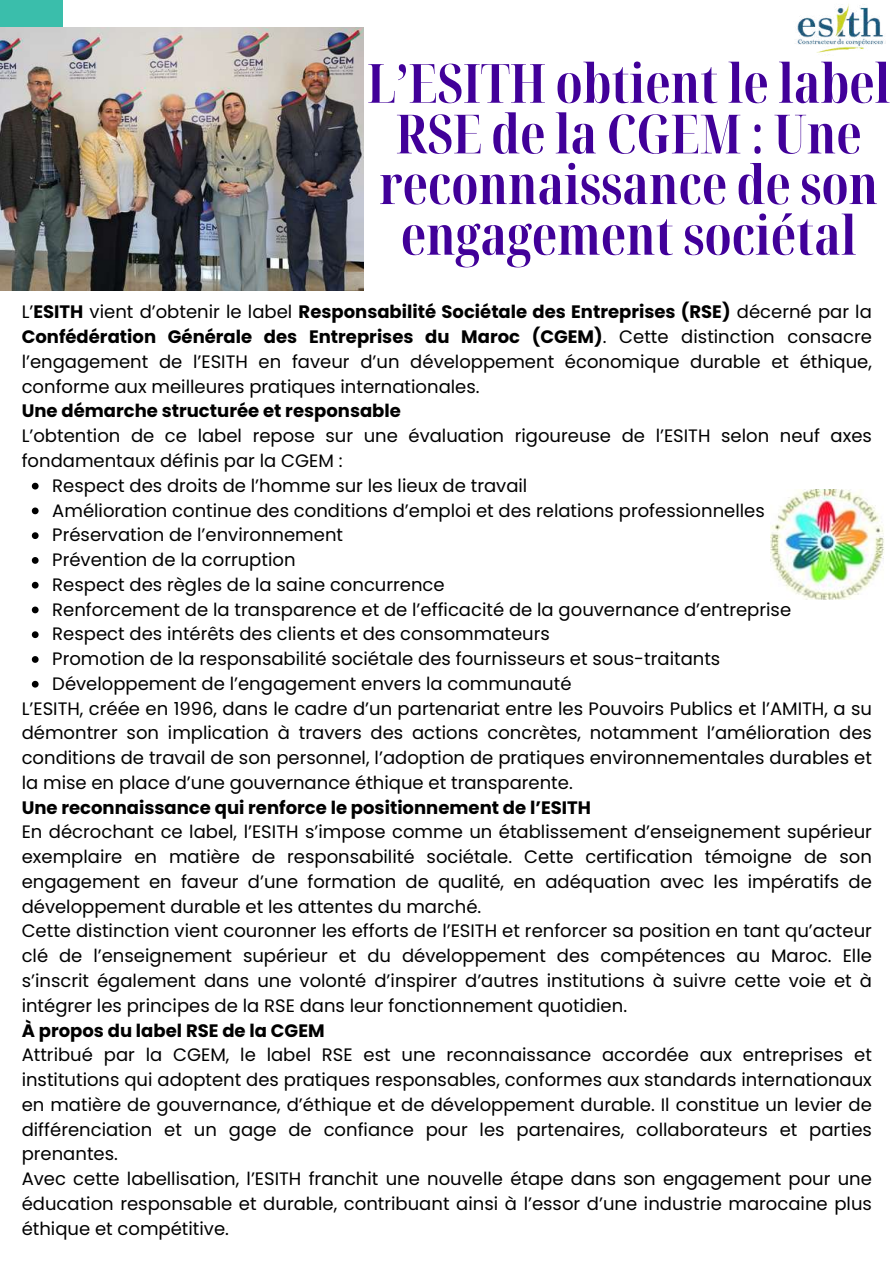
<style>
.page{position:relative;width:894px;height:1264px;background:#fff}
.page>*{position:absolute;margin:0;border:0;box-sizing:border-box;transform-origin:0 0}
.t1{font:700 extra-condensed 54px/50.7px "Noto Serif Display";color:#410099;text-align:center}
.t2{font:18px/24.8px "Poppins";color:#000}
.t3{font:700 18px "Poppins";color:#000}
.s1{font-weight:700}
</style>
<div class="page">
<img style="left:770px;top:489px;width:114px;height:110px">
<svg style="left:32px;top:483px;width:7px;height:6px"></svg>
<svg style="left:32px;top:507px;width:7px;height:7px"></svg>
<svg style="left:32px;top:532px;width:7px;height:7px"></svg>
<svg style="left:32px;top:557px;width:7px;height:7px"></svg>
<svg style="left:32px;top:582px;width:7px;height:6px"></svg>
<svg style="left:32px;top:606px;width:7px;height:7px"></svg>
<svg style="left:32px;top:631px;width:7px;height:7px"></svg>
<svg style="left:32px;top:656px;width:7px;height:7px"></svg>
<svg style="left:32px;top:681px;width:7px;height:6px"></svg>
<div style="left:0;top:0;width:62px;height:76px;background:#3abeab"></div>
<img style="left:0;top:28px;width:363px;height:263px">
<img style="left:797px;top:3px;width:89px;height:50px">
<h1 class="t1" style="left:367px;top:56px;width:524px">L’ESITH obtient le label<br>RSE de la CGEM : Une reconnaissance de son engagement sociétal</h1>
<p class="t2" style="left:22px;top:300px;width:851px;text-align:justify">L’<span class="s1">ESITH</span> vient d’obtenir le label <span class="s1">Responsabilité Sociétale des Entreprises (RSE)</span> décerné par la <span class="s1">Confédération Générale des Entreprises du Maroc (CGEM)</span>. Cette distinction consacre l’engagement de l’ESITH en faveur d’un développement économique durable et éthique, conforme aux meilleures pratiques internationales.</p>
<p class="t3" style="left:22px;top:398px;width:380px">Une démarche structurée et responsable</p>
<p class="t2" style="left:22px;top:423px;width:851px">L’obtention de ce label repose sur une évaluation rigoureuse de l’ESITH selon neuf axes</p>
<p class="t2" style="left:22px;top:448px;width:322px">fondamentaux définis par la CGEM :</p>
<p class="t2" style="left:52px;top:473px;width:476px">Respect des droits de l’homme sur les lieux de travail</p>
<p class="t2" style="left:52px;top:498px;width:713px">Amélioration continue des conditions d’emploi et des relations professionnelles</p>
<p class="t2" style="left:52px;top:522px;width:292px">Préservation de l’environnement</p>
<p class="t2" style="left:52px;top:547px;width:245px">Prévention de la corruption</p>
<p class="t2" style="left:52px;top:572px;width:394px">Respect des règles de la saine concurrence</p>
<p class="t2" style="left:52px;top:597px;width:740px">Renforcement de la transparence et de l’efficacité de la gouvernance d’entreprise</p>
<p class="t2" style="left:52px;top:621px;width:499px">Respect des intérêts des clients et des consommateurs</p>
<p class="t2" style="left:52px;top:646px;width:669px">Promotion de la responsabilité sociétale des fournisseurs et sous-traitants</p>
<p class="t2" style="left:52px;top:671px;width:520px">Développement de l’engagement envers la communauté</p>
<p class="t2" style="left:22px;top:696px;width:851px">L’ESITH, créée en 1996, dans le cadre d’un partenariat entre les Pouvoirs Publics et l’AMITH, a su</p>
<p class="t2" style="left:22px;top:720px;width:851px">démontrer son implication à travers des actions concrètes, notamment l’amélioration des</p>
<p class="t2" style="left:22px;top:745px;width:851px">conditions de travail de son personnel, l’adoption de pratiques environnementales durables et</p>
<p class="t2" style="left:22px;top:770px;width:552px">la mise en place d’une gouvernance éthique et transparente.</p>
<p class="t3" style="left:22px;top:794px;width:570px">Une reconnaissance qui renforce le positionnement de l’ESITH</p>
<p class="t2" style="left:22px;top:819px;width:851px">En décrochant ce label, l’ESITH s’impose comme un établissement d’enseignement supérieur exemplaire en matière de responsabilité sociétale. Cette certification témoigne de son engagement en faveur d’une formation de qualité, en adéquation avec les impératifs de développement durable et les attentes du marché.<br>Cette distinction vient couronner les efforts de l’ESITH et renforcer sa position en tant qu’acteur clé de l’enseignement supérieur et du développement des compétences au Maroc. Elle s’inscrit également dans une volonté d’inspirer d’autres institutions à suivre cette voie et à intégrer les principes de la RSE dans leur fonctionnement quotidien.</p>
<p class="t3" style="left:22px;top:1017px;width:304px">À propos du label RSE de la CGEM</p>
<p class="t2" style="left:22px;top:1042px;width:851px">Attribué par la CGEM, le label RSE est une reconnaissance accordée aux entreprises et institutions qui adoptent des pratiques responsables, conformes aux standards internationaux en matière de gouvernance, d’éthique et de développement durable. Il constitue un levier de différenciation et un gage de confiance pour les partenaires, collaborateurs et parties prenantes.<br>Avec cette labellisation, l’ESITH franchit une nouvelle étape dans son engagement pour une éducation responsable et durable, contribuant ainsi à l’essor d’une industrie marocaine plus éthique et compétitive.</p>
</div>
